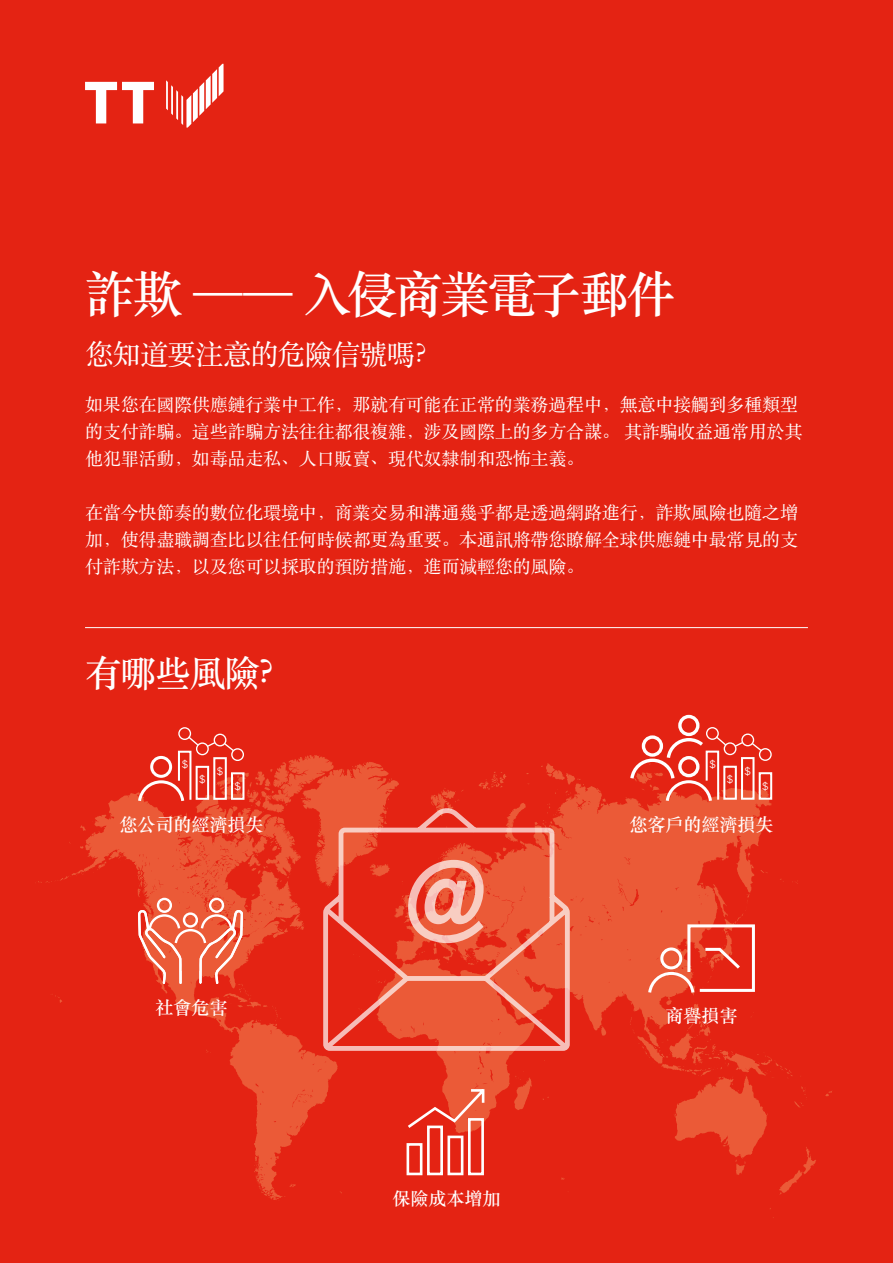
<style>
.page{position:relative;width:893px;height:1263px;background:#e42313}
.page>*{position:absolute;margin:0;border:0;box-sizing:border-box;transform-origin:0 0}
.t1{font:49.5px "ST Songti SC Bold";letter-spacing:-.055em;color:#fff}
.t2{font:36px "ST Songti SC Bold";letter-spacing:-.035em;color:#fff}
.t3{font:28.5px "ST Songti SC Regular";letter-spacing:-.035em;color:#fff}
.t4{font:18px/27px "ST Songti SC Regular";letter-spacing:-.01em;color:#fff}
.t5{font:18px "ST Songti SC Bold";color:#fff}
.t6{font:300 10.8px "Akzidenz Grotesk BE";color:#fff}
</style>
<div class="page">
<svg style="left:38px;top:755px;width:794px;height:463px"></svg>
<svg style="left:139px;top:799px;width:569px;height:383px"></svg>
<svg style="left:85px;top:82px;width:69px;height:41px"></svg>
<svg style="left:166px;top:64px;width:58px;height:64px"></svg>
<hr style="left:85px;top:627px;width:723px;height:1px;background:#fff">
<svg style="left:407px;top:1089px;width:77px;height:86px"></svg>
<svg style="left:323px;top:808px;width:247px;height:243px"></svg>
<svg style="left:408px;top:860px;width:76px;height:83px"></svg>
<svg style="left:138px;top:898px;width:105px;height:86px;background:#ed7056"></svg>
<svg style="left:648px;top:924px;width:107px;height:69px"></svg>
<svg style="left:138px;top:727px;width:106px;height:74px"></svg>
<svg style="left:630px;top:715px;width:142px;height:86px"></svg>
<h1 class="t1" style="left:85px;top:263px;width:593px">詐欺 —— 入侵商業電子郵件</h1>
<h3 class="t3" style="left:85px;top:337px;width:358px">您知道要注意的危險信號嗎？</h3>
<p class="t4" style="left:85px;top:390px;width:719px">如果您在國際供應鏈行業中工作，那就有可能在正常的業務過程中，無意中接觸到多種類型的支付詐騙。這些詐騙方法往往都很複雜，涉及國際上的多方合謀。 其詐騙收益通常用於其他犯罪活動，如毒品走私、人口販賣、現代奴隸制和恐怖主義。</p>
<p class="t4" style="left:85px;top:498px;width:714px;text-align:justify">在當今快節奏的數位化環境中，商業交易和溝通幾乎都是透過網路進行，詐欺風險也隨之增加，使得盡職調查比以往任何時候都更為重要。本通訊將帶您瞭解全球供應鏈中最常見的支付詐欺方法，以及您可以採取的預防措施，進而減輕您的風險。</p>
<h2 class="t2" style="left:85px;top:651px;width:210px">有哪些風險？</h2>
<p class="t6" style="left:182px;top:758px;width:8px">$</p>
<p class="t6" style="left:199px;top:774px;width:8px">$</p>
<p class="t6" style="left:217px;top:765px;width:8px">$</p>
<p class="t6" style="left:234px;top:780px;width:8px">$</p>
<p class="t6" style="left:709px;top:758px;width:8px">$</p>
<p class="t6" style="left:727px;top:773px;width:8px">$</p>
<p class="t6" style="left:744px;top:765px;width:8px">$</p>
<p class="t6" style="left:762px;top:780px;width:8px">$</p>
<p class="t5" style="left:119px;top:813px;width:145px">您公司的經濟損失</p>
<p class="t5" style="left:630px;top:813px;width:145px">您客戶的經濟損失</p>
<p class="t5" style="left:155px;top:996px;width:73px">社會危害</p>
<p class="t5" style="left:666px;top:1004px;width:73px">商譽損害</p>
<p class="t5" style="left:392px;top:1187px;width:109px">保險成本增加</p>
</div>
